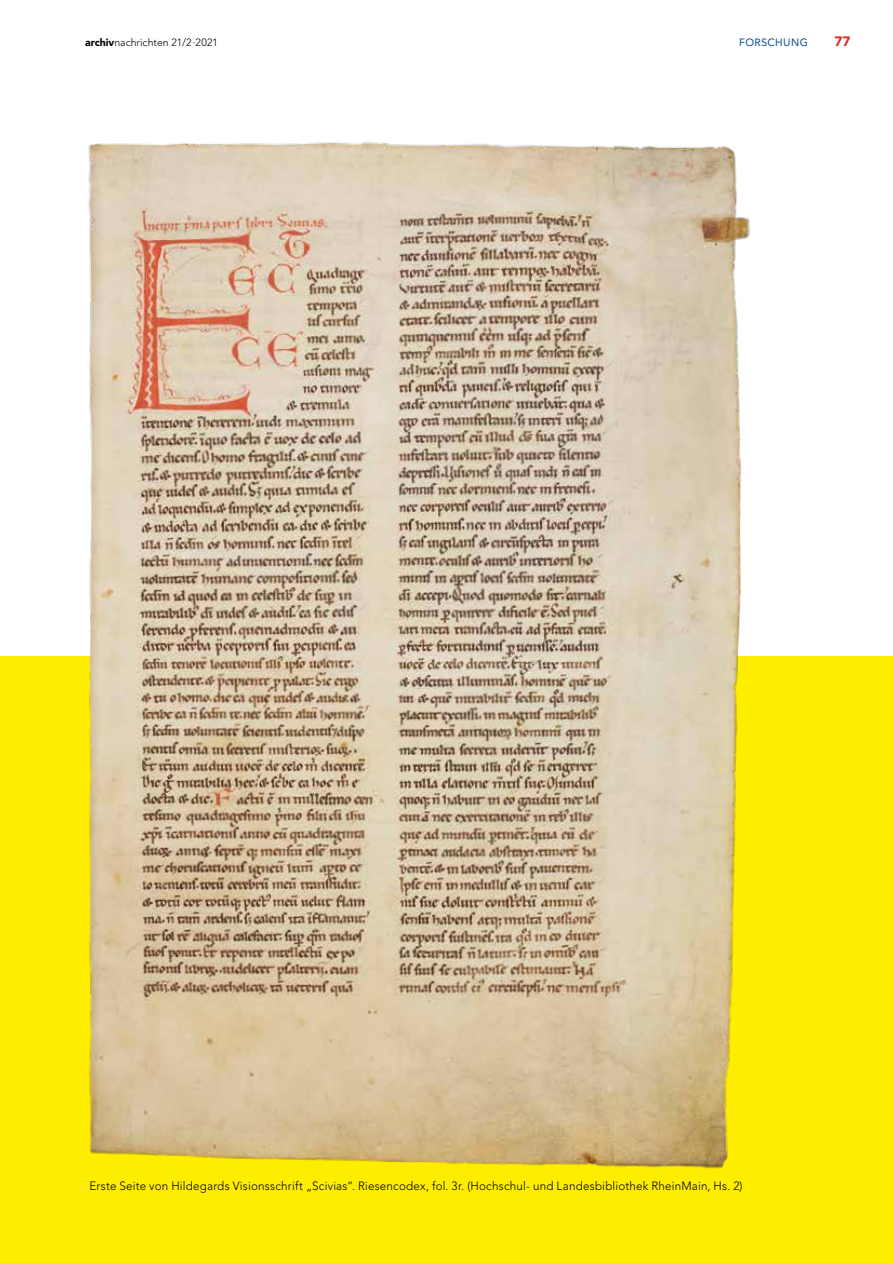
<style>
.page{position:relative;width:893px;height:1263px;background:#fff}
.page>*{position:absolute;margin:0;border:0;box-sizing:border-box;transform-origin:0 0}
.t1{font:900 13.5px "Avenir";color:#dc2c32}
.t2{font:300 12px "Avenir";letter-spacing:.015em;color:#000}
.t3{font:300 10.5px "Avenir";color:#000}
.t4{font:10.5px "Avenir";letter-spacing:.04em;color:#004896}
.s1{font-weight:900}
</style>
<div class="page">
<div style="left:0;top:656px;width:893px;height:607px;background:#ffed00"></div>
<img style="left:88px;top:142px;width:662px;height:1027px">
<p class="t3" style="left:85px;top:36px;width:134px"><span class="s1">archiv</span>nachrichten 21/2·2021</p>
<p class="t4" style="left:739px;top:36px;width:70px">FORSCHUNG</p>
<p class="t1" style="left:834px;top:33px;width:18px">77</p>
<p class="t2" style="left:90px;top:1179px;width:655px">Erste Seite von Hildegards Visionsschrift „Scivias“. Riesencodex, fol. 3r. (Hochschul- und Landesbibliothek RheinMain, Hs. 2)</p>
</div>
